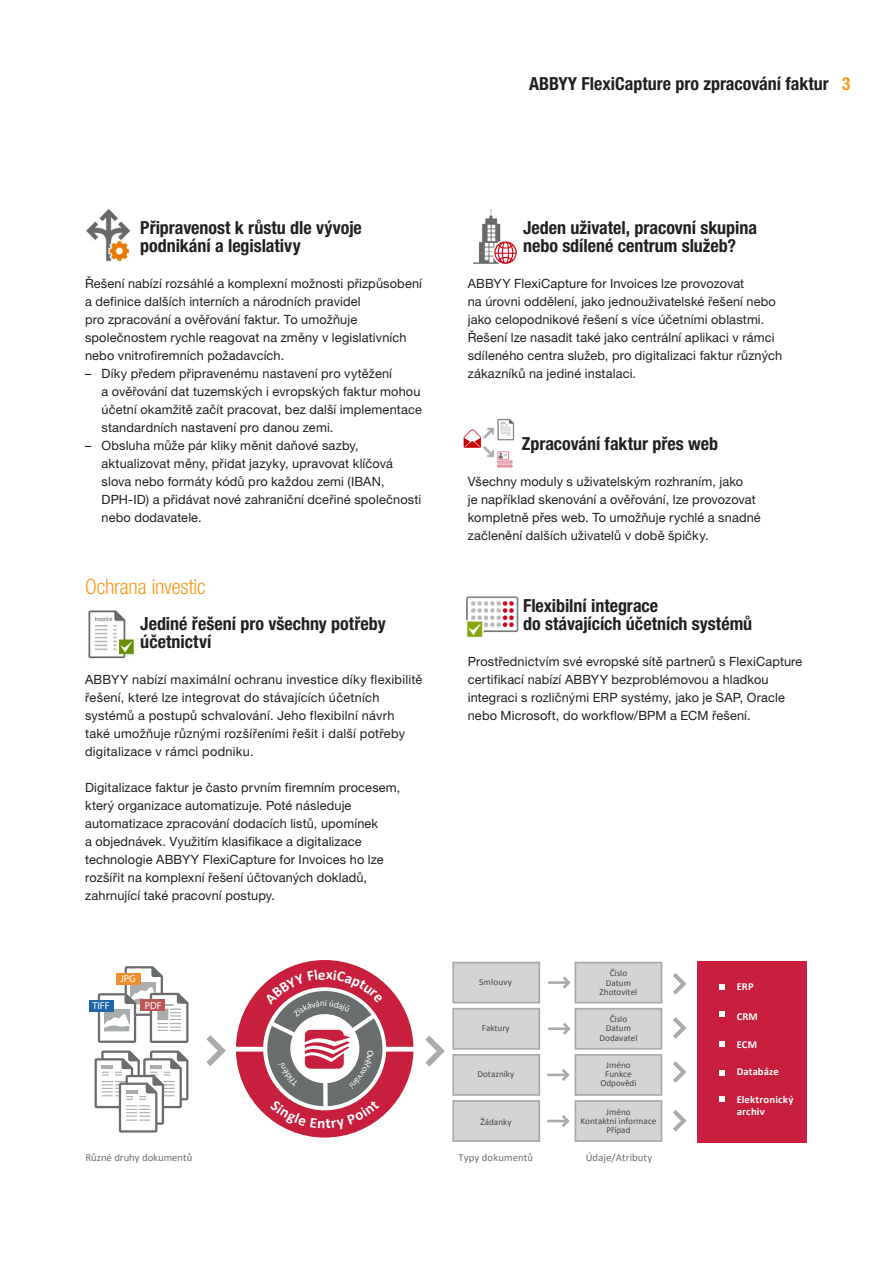
<style>
.page{position:relative;width:893px;height:1263px;background:#fff}
.page>*{position:absolute;margin:0;border:0;box-sizing:border-box;transform-origin:0 0}
.t1{font:300 condensed 21px "Helvetica Neue LTW1 G";letter-spacing:-.01em;color:#f7981d}
.t2{font:700 condensed 18px/18px "Helvetica Neue LTW1 G";color:#231f20}
.t3{font:12.75px/18px "Helvetica Neue LTW1 G";letter-spacing:.01em;color:#231f20}
.t4{font:10.65px "Calibri";letter-spacing:.01em;color:#6a6d6e}
.t5{font:700 10.65px/12.8px "Calibri";letter-spacing:.015em;color:#fff}
.t6{font:10.05px "Myriad Pro";color:#fff}
.t7{font:9.15px/9.1px "Calibri";color:#444648;text-align:center}
.t8{font:9.15px "Calibri";letter-spacing:.03em;color:#444648}
.s1{color:#f7981d}
</style>
<div class="page">
<img style="left:88px;top:610px;width:47px;height:50px">
<img style="left:86px;top:209px;width:45px;height:53px">
<img style="left:463px;top:418px;width:52px;height:50px">
<img style="left:466px;top:596px;width:53px;height:42px">
<img style="left:473px;top:209px;width:45px;height:55px">
<div style="left:453px;top:1009px;width:86px;height:40px;background:#d3d5d3"></div>
<div style="left:452px;top:1008px;width:88px;height:42px;border:2px solid #a9acac"></div>
<div style="left:453px;top:1055px;width:86px;height:40px;background:#d3d5d3"></div>
<div style="left:452px;top:1054px;width:88px;height:42px;border:2px solid #a9acac"></div>
<div style="left:453px;top:1101px;width:86px;height:40px;background:#d3d5d3"></div>
<div style="left:452px;top:1100px;width:88px;height:42px;border:2px solid #a9acac"></div>
<div style="left:575px;top:962px;width:86px;height:41px;background:#d3d5d3"></div>
<div style="left:574px;top:962px;width:88px;height:41px;border:2px solid #a9acac"></div>
<div style="left:575px;top:1009px;width:86px;height:40px;background:#d3d5d3"></div>
<div style="left:574px;top:1008px;width:88px;height:42px;border:2px solid #a9acac"></div>
<div style="left:575px;top:1055px;width:86px;height:40px;background:#d3d5d3"></div>
<div style="left:574px;top:1054px;width:88px;height:42px;border:2px solid #a9acac"></div>
<div style="left:575px;top:1101px;width:86px;height:40px;background:#d3d5d3"></div>
<div style="left:574px;top:1100px;width:88px;height:42px;border:2px solid #a9acac"></div>
<svg style="left:206px;top:1035px;width:20px;height:31px"></svg>
<svg style="left:425px;top:1035px;width:20px;height:32px"></svg>
<svg style="left:673px;top:973px;width:14px;height:22px"></svg>
<svg style="left:673px;top:1017px;width:14px;height:22px"></svg>
<svg style="left:673px;top:1061px;width:14px;height:22px"></svg>
<svg style="left:673px;top:1110px;width:14px;height:21px"></svg>
<div style="left:89px;top:1000px;width:25px;height:11px;background:#1f67a6"></div>
<div style="left:697px;top:961px;width:110px;height:181px;background:#c71f3d"></div>
<svg style="left:719px;top:984px;width:5px;height:6px"></svg>
<svg style="left:719px;top:1011px;width:5px;height:6px"></svg>
<svg style="left:719px;top:1041px;width:5px;height:6px"></svg>
<svg style="left:719px;top:1070px;width:5px;height:5px"></svg>
<svg style="left:719px;top:1096px;width:5px;height:6px"></svg>
<div style="left:453px;top:962px;width:86px;height:41px;background:#d3d5d3"></div>
<div style="left:452px;top:962px;width:88px;height:41px;border:2px solid #a9acac"></div>
<svg style="left:563px;top:1023px;width:8px;height:12px"></svg>
<hr style="left:548px;top:1027px;width:20px;height:3px;background:#a9acac">
<svg style="left:562px;top:1069px;width:8px;height:12px"></svg>
<hr style="left:547px;top:1073px;width:20px;height:3px;background:#a9acac">
<svg style="left:562px;top:1115px;width:8px;height:12px"></svg>
<hr style="left:547px;top:1120px;width:20px;height:2px;background:#a9acac">
<svg style="left:563px;top:976px;width:8px;height:13px"></svg>
<hr style="left:548px;top:981px;width:20px;height:3px;background:#a9acac">
<svg style="left:98px;top:966px;width:91px;height:77px"></svg>
<div style="left:141px;top:999px;width:24px;height:12px;background:#bd5657"></div>
<svg style="left:95px;top:1050px;width:93px;height:82px"></svg>
<svg style="left:236px;top:960px;width:177px;height:177px"></svg>
<h2 class="t2" style="left:529px;top:75px;width:323px">ABBYY FlexiCapture pro zpracování faktur <span class="s1">3</span></h2>
<h2 class="t2" style="left:140px;top:219px;width:223px;text-indent:9px">řipravenost k růstu dle vývoje podnikání a legislativy</h2>
<p class="t3" style="left:85px;top:274px;width:339px">Řešení nabízí rozsáhlé a komplexní možnosti přizpůsobení a definice dalších interních a národních pravidel<br>pro zpracování a ověřování faktur. To umožňuje společnostem rychle reagovat na změny v legislativních nebo vnitrofiremních požadavcích.</p>
<p class="t3" style="left:102px;top:364px;width:322px;text-indent:-16px">– Díky předem připravenému nastavení pro vytěžení<br>a ověřování dat tuzemských i evropských faktur mohou účetní okamžitě začít pracovat, bez další implementace standardních nastavení pro danou zemi.</p>
<p class="t3" style="left:102px;top:436px;width:321px;text-indent:-16px">– Obsluha může pár kliky měnit daňové sazby, aktualizovat měny, přidat jazyky, upravovat klíčová slova nebo formáty kódů pro každou zemi (IBAN, DPH-ID) a přidávat nové zahraniční dceřiné společnosti nebo dodavatele.</p>
<h2 class="t2" style="left:85px;top:219px;width:23px">P</h2>
<h1 class="t1" style="left:85px;top:574px;width:122px">Ochrana investic</h1>
<h2 class="t2" style="left:140px;top:615px;width:247px">Jediné řešení pro všechny potřeby účetnictví</h2>
<p class="t3" style="left:85px;top:670px;width:339px">ABBYY nabízí maximální ochranu investice díky flexibilitě řešení, které lze integrovat do stávajících účetních systémů a postupů schvalování. Jeho flexibilní návrh také umožňuje různými rozšířeními řešit i další potřeby digitalizace v rámci podniku.</p>
<p class="t3" style="left:85px;top:778px;width:317px">Digitalizace faktur je často prvním firemním procesem, který organizace automatizuje. Poté následuje automatizace zpracování dodacích listů, upomínek<br>a objednávek. Využitím klasifikace a digitalizace technologie ABBYY FlexiCapture for Invoices ho lze rozšířit na komplexní řešení účtovaných dokladů, zahrnující také pracovní postupy.</p>
<h2 class="t2" style="left:523px;top:219px;width:235px">Jeden uživatel, pracovní skupina nebo sdílené centrum služeb?</h2>
<p class="t3" style="left:468px;top:274px;width:316px">ABBYY FlexiCapture for Invoices lze provozovat<br>na úrovni oddělení, jako jednouživatelské řešení nebo jako celopodnikové řešení s více účetními oblastmi.<br>Řešení lze nasadit také jako centrální aplikaci v rámci sdíleného centra služeb, pro digitalizaci faktur různých zákazníků na jediné instalaci.</p>
<h2 class="t2" style="left:522px;top:435px;width:198px">Zpracování faktur přes web</h2>
<p class="t3" style="left:468px;top:472px;width:294px">Všechny moduly s uživatelským rozhraním, jako<br>je například skenování a ověřování, lze provozovat kompletně přes web. To umožňuje rychlé a snadné začlenění dalších uživatelů v době špičky.</p>
<h2 class="t2" style="left:523px;top:597px;width:231px">Flexibilní integrace<br>do stávajících účetních systémů</h2>
<p class="t3" style="left:468px;top:652px;width:336px">Prostřednictvím své evropské sítě partnerů s FlexiCapture certifikací nabízí ABBYY bezproblémovou a hladkou integraci s rozličnými ERP systémy, jako je SAP, Oracle nebo Microsoft, do workflow/BPM a ECM řešení.</p>
<p class="t6" style="left:93px;top:1000px;width:19px">TIFF</p>
<p class="t6" style="left:120px;top:973px;width:17px">JPG</p>
<p class="t6" style="left:145px;top:1000px;width:19px">PDF</p>
<p class="t8" style="left:479px;top:976px;width:35px">Smlouvy</p>
<p class="t7" style="left:482px;top:1023px;width:29px">Faktury</p>
<p class="t7" style="left:478px;top:1069px;width:38px">Dotazníky</p>
<p class="t7" style="left:480px;top:1117px;width:33px">Žádanky</p>
<p class="t4" style="left:85px;top:1150px;width:108px">Různé druhy dokumentů</p>
<p class="t4" style="left:458px;top:1150px;width:76px">Typy dokumentů</p>
<p class="t7" style="left:600px;top:969px;width:39px">Číslo<br>Datum<br>Zhotovitel</p>
<p class="t7" style="left:600px;top:1015px;width:39px">Číslo<br>Datum<br>Dodavatel</p>
<p class="t7" style="left:600px;top:1060px;width:38px">Jméno<br>Funkce<br>Odpovědi</p>
<p class="t7" style="left:581px;top:1107px;width:77px">Jméno<br>Kontaktní informace<br>Případ</p>
<p class="t4" style="left:586px;top:1150px;width:68px">Údaje/Atributy</p>
<p class="t5" style="left:737px;top:980px;width:18px">ERP</p>
<p class="t5" style="left:737px;top:1010px;width:23px">CRM</p>
<p class="t5" style="left:737px;top:1038px;width:22px">ECM</p>
<p class="t5" style="left:737px;top:1065px;width:44px">Databáze</p>
<p class="t5" style="left:737px;top:1092px;width:58px">Elektronický archiv</p>
</div>
